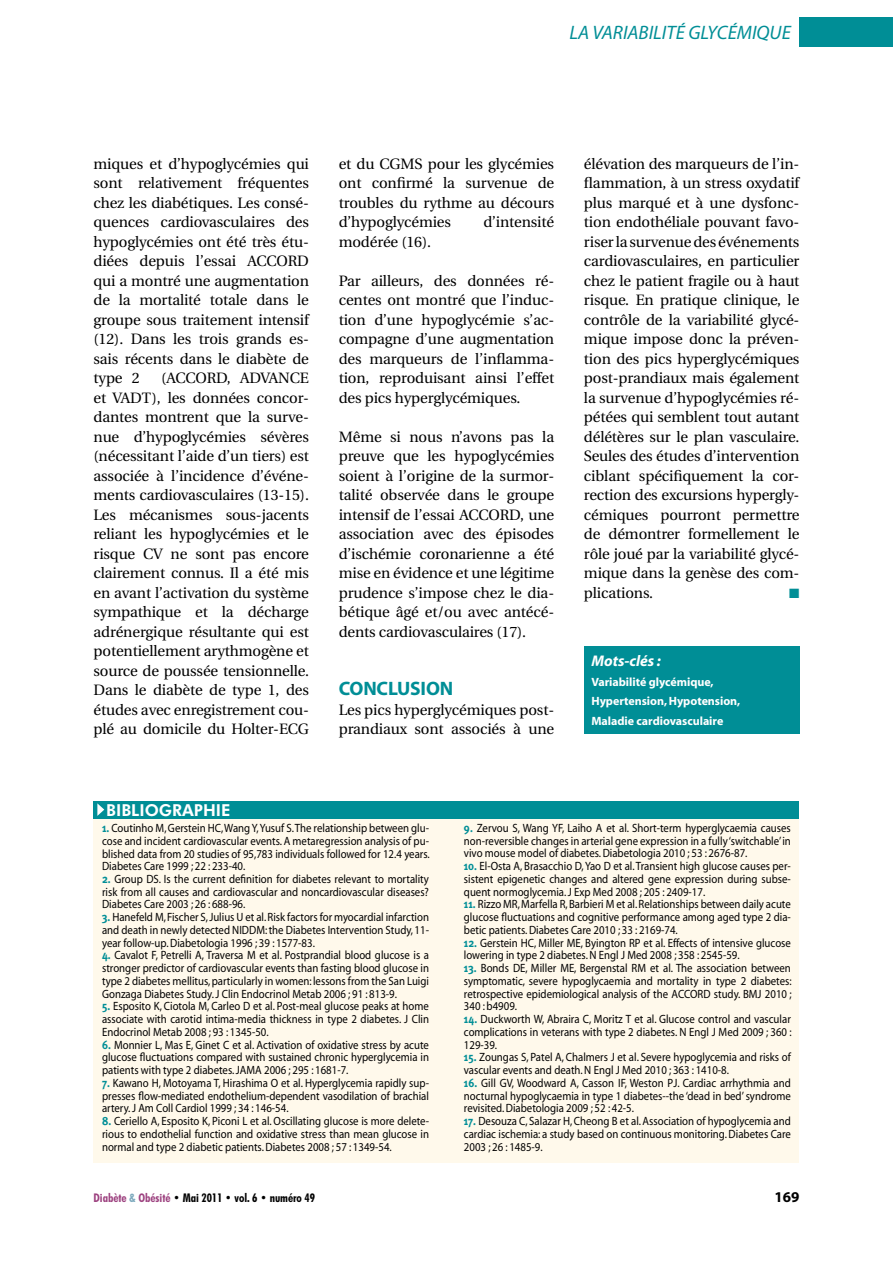
<style>
.page{position:relative;width:893px;height:1263px;background:#fff}
.page>*{position:absolute;margin:0;border:0;box-sizing:border-box;transform-origin:0 0}
.t1{font:italic 19.5px "Myriad";letter-spacing:.005em;color:#008e96}
.t2{font:700 19.5px "Myriad";letter-spacing:-.01em;color:#008e96}
.t3{font:800 16.5px "Futura BT";color:#fff}
.t4{font:italic 700 15.45px "Myriad";letter-spacing:-.005em;color:#fff}
.t5{font:15px/19.5px "Utopia";letter-spacing:-.01em;color:#000;text-align:justify}
.t6{font:700 15px "Myriad";color:#000}
.t7{font:13.5px "Zapf Dingbats ITC";color:#008e96}
.t8{font:12px/12.8px "Myriad";color:#000;text-align:justify;scale:.9 1}
.t9{font:700 12px/19.5px "Myriad";letter-spacing:-.005em;color:#fff}
.t10{font:700 condensed 12px "Futura BT";letter-spacing:-.005em;color:#000}
.s1{font-family:"Meta Plus";font-weight:700;color:#008e96}
.s2{color:#9d4280}
.s3{color:#7ca9bd}
</style>
<div class="page">
<div style="left:799px;top:17px;width:94px;height:30px;background:#008e96"></div>
<div style="left:584px;top:646px;width:215px;height:88px;background:#008e96"></div>
<div style="left:94px;top:817px;width:705px;height:346px;background:#fff9eb"></div>
<div style="left:94px;top:801px;width:705px;height:17px;background:#008e96"></div>
<svg style="left:97px;top:803px;width:7px;height:13px"></svg>
<h1 class="t1" style="left:569px;top:23px;width:212px">LA VARIABIL ITÉ GLYCÉMIQUE</h1>
<p class="t5" style="left:94px;top:154px;width:217px">miques et d’hypoglycémies qui sont relativement fréquentes chez les diabétiques. Les consé&shy;quences cardiovasculaires des hypoglycémies ont été très étu&shy;diées depuis l’essai ACCORD qui a montré une augmentation de la mortalité totale dans le groupe sous traitement intensif (12). Dans les trois grands es&shy;sais récents dans le diabète de type 2</p>
<p class="t5" style="left:94px;top:369px;width:217px;text-indent:68px">(ACCORD, ADVANCE et VADT), les données concor&shy;dantes montrent que la surve&shy;nue d’hypoglycémies sévères (nécessitant l’aide d’un tiers) est associée à l’incidence d’événe&shy;ments cardiovasculaires (13-15).<br>Les mécanismes sous-jacents reliant les hypoglycémies et le risque CV ne sont pas encore clairement connus. Il a été mis en avant l’activation du système sympathique et la décharge adrénergique résultante qui est potentiellement arythmogène et source de poussée tensionnelle.<br>Dans le diabète de type 1, des études avec enregistrement cou&shy;plé au domicile du Holter-ECG</p>
<h2 class="t3" style="left:106px;top:799px;width:126px">BIBLIOGRAPHIE</h2>
<p class="t5" style="left:339px;top:154px;width:217px">et du CGMS pour les glycémies ont confirmé la survenue de troubles du rythme au décours d’hypoglycémies</p>
<p class="t5" style="left:483px;top:213px;width:72px">d’intensité</p>
<p class="t5" style="left:339px;top:232px;width:94px">modérée (16).</p>
<p class="t5" style="left:339px;top:271px;width:217px">Par ailleurs, des données ré&shy;centes ont montré que l’induc&shy;tion d’une hypoglycémie s’ac&shy;compagne d’une augmentation des marqueurs de l’inflamma&shy;tion, reproduisant ainsi l’effet des pics hyperglycémiques.</p>
<p class="t5" style="left:339px;top:427px;width:217px">Même si nous n’avons pas la preuve que les hypoglycémies soient à l’origine de la surmor&shy;talité observée dans le groupe intensif de l’essai ACCORD, une association avec des épisodes d’ischémie coronarienne a été mise en évidence et une légitime prudence s’impose chez le dia&shy;bétique âgé et/ou avec antécé&shy;dents cardiovasculaires (17).</p>
<h1 class="t2" style="left:339px;top:679px;width:116px">Conclusion</h1>
<p class="t5" style="left:339px;top:700px;width:217px">Les pics hyperglycémiques post&shy;prandiaux sont associés à une</p>
<p class="t5" style="left:584px;top:154px;width:217px">élévation des marqueurs de l’in&shy;flammation, à un stress oxydatif plus marqué et à une dysfonc&shy;tion endothéliale pouvant favo&shy;riser la survenue des événements cardiovasculaires, en particulier chez le patient fragile ou à haut risque. En pratique clinique, le contrôle de la variabilité glycé&shy;mique impose donc la préven&shy;tion des pics hyperglycémiques post-prandiaux mais également la survenue d’hypoglycémies ré&shy;pétées qui semblent tout autant délétères sur le plan vasculaire.<br>Seules des études d’intervention ciblant spécifiquement la cor&shy;rection des excursions hypergly&shy;cémiques pourront permettre de démontrer formellement le rôle joué par la variabilité glycé&shy;mique dans la genèse des com&shy;plications.</p>
<p class="t7" style="left:789px;top:587px;width:12px">■</p>
<p class="t4" style="left:591px;top:653px;width:71px">Mots-clés :</p>
<p class="t9" style="left:591px;top:672px;width:150px">Variabilité glycémique,<br>Hypertension, Hypotension,<br>Maladie cardiovasculaire</p>
<p class="t8" style="left:102px;top:822px;width:366px"><span class="s1">1.</span> Coutinho M, Gerstein HC, Wang Y, Yusuf S. The relationship between glu&shy;cose and incident cardiovascular events. A metaregression analysis of pu&shy;blished data from 20 studies of 95,783 individuals followed for 12.4 years.<br>Diabetes Care 1999 ; 22 : 233-40.</p>
<p class="t8" style="left:102px;top:873px;width:365px"><span class="s1">2.</span> Group DS. Is the current definition for diabetes relevant to mortality risk from all causes and cardiovascular and noncardiovascular diseases?<br>Diabetes Care 2003 ; 26 : 688-96.</p>
<p class="t8" style="left:102px;top:911px;width:365px"><span class="s1">3.</span> Hanefeld M, Fischer S, Julius U et al. Risk factors for myocardial infarction and death in newly detected NIDDM: the Diabetes Intervention Study, 11- year follow-up. Diabetologia 1996 ; 39 : 1577-83.</p>
<p class="t8" style="left:102px;top:949px;width:365px"><span class="s1">4.</span> Cavalot F, Petrelli A, Traversa M et al. Postprandial blood glucose is a stronger predictor of cardiovascular events than fasting blood glucose in type 2 diabetes mellitus, particularly in women: lessons from the San Luigi Gonzaga Diabetes Study. J Clin Endocrinol Metab 2006 ; 91 : 813-9.</p>
<p class="t8" style="left:102px;top:1000px;width:365px"><span class="s1">5.</span> Esposito K, Ciotola M, Carleo D et al. Post-meal glucose peaks at home associate with carotid intima-media thickness in type 2 diabetes. J Clin Endocrinol Metab 2008 ; 93 : 1345-50.</p>
<p class="t8" style="left:102px;top:1039px;width:365px"><span class="s1">6.</span> Monnier L, Mas E, Ginet C et al. Activation of oxidative stress by acute glucose fluctuations compared with sustained chronic hyperglycemia in patients with type 2 diabetes. JAMA 2006 ; 295 : 1681-7.</p>
<p class="t8" style="left:102px;top:1077px;width:365px"><span class="s1">7.</span> Kawano H, Motoyama T, Hirashima O et al. Hyperglycemia rapidly sup&shy;presses flow-mediated endothelium-dependent vasodilation of brachial artery. J Am Coll Cardiol 1999 ; 34 : 146-54.</p>
<p class="t8" style="left:102px;top:1115px;width:365px"><span class="s1">8.</span> Ceriello A, Esposito K, Piconi L et al. Oscillating glucose is more delete&shy;rious to endothelial function and oxidative stress than mean glucose in normal and type 2 diabetic patients. Diabetes 2008 ; 57 : 1349-54.</p>
<p class="t8" style="left:464px;top:822px;width:365px"><span class="s1">9.</span> Zervou S, Wang YF, Laiho A et al. Short-term hyperglycaemia causes non-reversible changes in arterial gene expression in a fully ‘switchable’ in vivo mouse model of diabetes. Diabetologia 2010 ; 53 : 2676-87.</p>
<p class="t8" style="left:464px;top:860px;width:365px"><span class="s1">10.</span> El-Osta A, Brasacchio D, Yao D et al. Transient high glucose causes per&shy;sistent epigenetic changes and altered gene expression during subse&shy;quent normoglycemia. J Exp Med 2008 ; 205 : 2409-17.</p>
<p class="t8" style="left:464px;top:898px;width:365px"><span class="s1">11.</span> Rizzo MR, Marfella R, Barbieri M et al. Relationships between daily acute glucose fluctuations and cognitive performance among aged type 2 dia&shy;betic patients. Diabetes Care 2010 ; 33 : 2169-74.</p>
<p class="t8" style="left:464px;top:937px;width:365px"><span class="s1">12.</span> Gerstein HC, Miller ME, Byington RP et al. Effects of intensive glucose lowering in type 2 diabetes. N Engl J Med 2008 ; 358 : 2545-59.</p>
<p class="t8" style="left:464px;top:962px;width:366px"><span class="s1">13.</span> Bonds DE, Miller ME, Bergenstal RM et al. The association between symptomatic, severe hypoglycaemia and mortality in type 2 diabetes: retrospective epidemiological analysis of the ACCORD study. BMJ 2010 ; 340 : b4909.</p>
<p class="t8" style="left:464px;top:1013px;width:366px"><span class="s1">14.</span> Duckworth W, Abraira C, Moritz T et al. Glucose control and vascular complications in veterans with type 2 diabetes. N Engl J Med 2009 ; 360 :<br>129-39.</p>
<p class="t8" style="left:464px;top:1051px;width:365px"><span class="s1">15.</span> Zoungas S, Patel A, Chalmers J et al. Severe hypoglycemia and risks of vascular events and death. N Engl J Med 2010 ; 363 : 1410-8.</p>
<p class="t8" style="left:464px;top:1077px;width:365px"><span class="s1">16.</span> Gill GV, Woodward A, Casson IF, Weston PJ. Cardiac arrhythmia and nocturnal hypoglycaemia in type 1 diabetes--the ‘dead in bed’ syndrome revisited. Diabetologia 2009 ; 52 : 42-5.</p>
<p class="t8" style="left:464px;top:1115px;width:365px"><span class="s1">17.</span> Desouza C, Salazar H, Cheong B et al. Association of hypoglycemia and cardiac ischemia: a study based on continuous monitoring. Diabetes Care 2003 ; 26 : 1485-9.</p>
<p class="t10" style="left:94px;top:1191px;width:223px"><span class="s2">Diabète</span> <span class="s3">&amp;</span> <span class="s2">Obésité</span> • Mai 2011 • vol. 6 • numéro 49</p>
<p class="t6" style="left:774px;top:1189px;width:26px">169</p>
</div>
